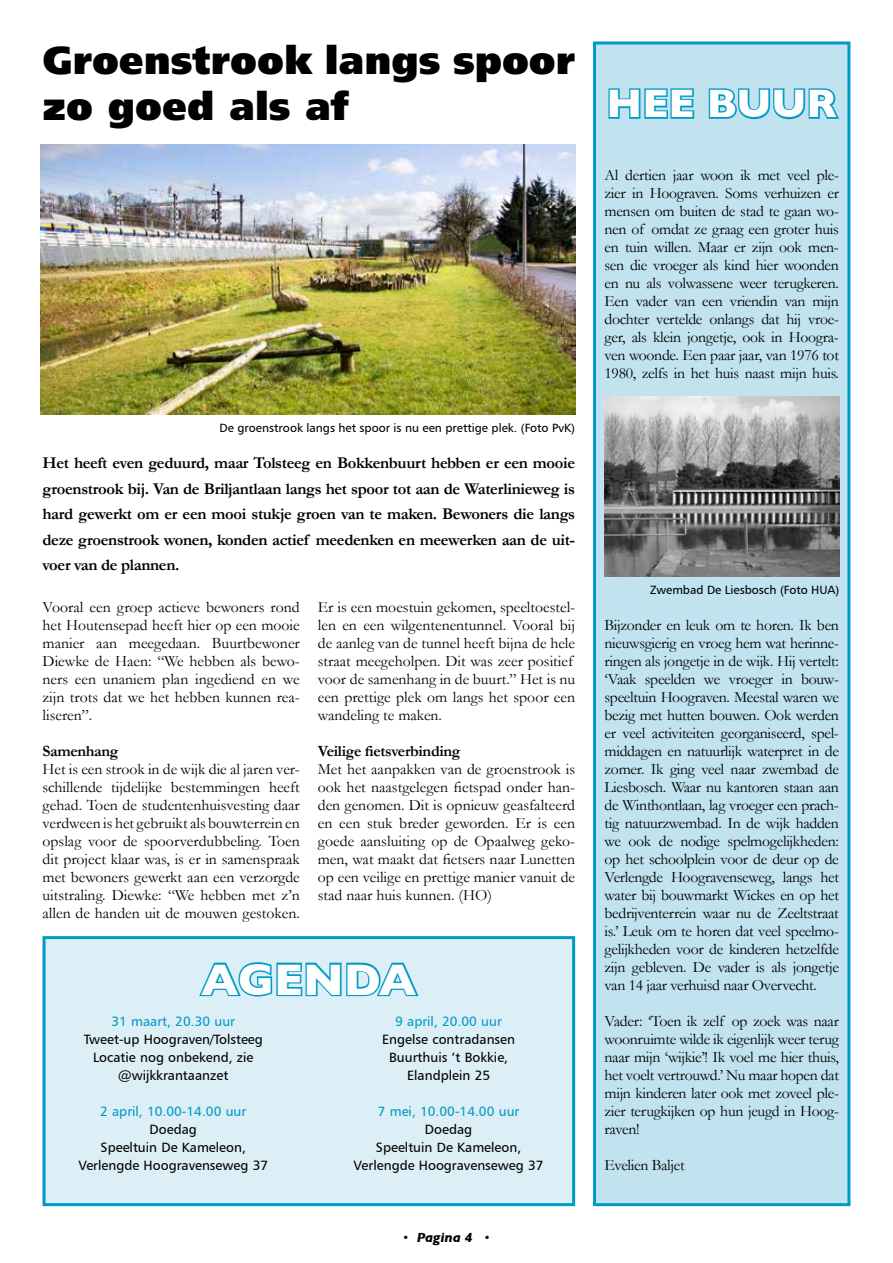
<style>
.page{position:relative;width:893px;height:1263px;background:#fff}
.page>*{position:absolute;margin:0;border:0;box-sizing:border-box;transform-origin:0 0}
.t1{font:700 45px "Gill Sans";color:#fff}
.t2{font:700 40.5px "Gill Sans";color:#fff}
.t3{font:39px/46.8px "Humanist 777 BT Extra Black B";color:#000}
.t4{font:700 16.5px/25.5px "Garamond";letter-spacing:-.02em;color:#000;text-align:justify}
.t5{font:15.75px/18px "Garamond";color:#000;text-align:justify}
.t6{font:700 15.75px "Garamond";letter-spacing:-.02em;color:#000}
.t7{font:15.75px "Garamond";letter-spacing:-.02em;color:#000}
.t8{font:13.5px/18px "Humanist 777 BT Roman B";color:#000;text-align:center}
.t9{font:13.5px "Humanist 777 BT Roman B";color:#009ac7}
.t10{font:italic 700 13.5px "Gill Sans";color:#000}
.t11{font:12px "Humanist 777 BT Roman B";color:#000}
.s1{font-weight:300;font-style:normal}
</style>
<div class="page">
<img style="left:40px;top:144px;width:535px;height:270px">
<div style="left:594px;top:43px;width:255px;height:1162px;background:#c1e2ef"></div>
<svg style="left:608px;top:88px;width:87px;height:31px"></svg>
<svg style="left:708px;top:88px;width:131px;height:32px"></svg>
<div style="left:593px;top:42px;width:257px;height:1164px;border:3px solid #009ac7"></div>
<div style="left:43px;top:936px;width:532px;height:270px;background:#ddeff6;border:3px solid #009ac7"></div>
<svg style="left:199px;top:962px;width:220px;height:35px"></svg>
<img style="left:604px;top:396px;width:235px;height:180px">
<h3 class="t3" style="left:43px;top:36px;width:534px">Groenstrook langs spoor zo goed als af</h3>
<p class="t11" style="left:220px;top:420px;width:357px">De groenstrook langs het spoor is nu een prettige plek. (Foto PvK)</p>
<p class="t4" style="left:43px;top:450px;width:534px">Het heeft even geduurd, maar Tolsteeg en Bokkenbuurt hebben er een mooie groenstrook bij. Van de Briljantlaan langs het spoor tot aan de Waterlinieweg is hard gewerkt om er een mooi stukje groen van te maken. Bewoners die langs deze groenstrook wonen, konden actief meedenken en meewerken aan de uit&shy;voer van de plannen.</p>
<p class="t5" style="left:43px;top:598px;width:259px">Vooral een groep actieve bewoners rond het Houtensepad heeft hier op een mooie manier aan meegedaan. Buurtbewoner Diewke de Haen: “We hebben als bewo&shy;ners een unaniem plan ingediend en we zijn trots dat we het hebben kunnen rea&shy;liseren”.</p>
<p class="t6" style="left:43px;top:740px;width:77px">Samenhang</p>
<p class="t5" style="left:43px;top:760px;width:259px">Het is een strook in de wijk die al jaren ver&shy;schillende tijdelijke bestemmingen heeft gehad. Toen de studentenhuisvesting daar verdween is het gebruikt als bouwterrein en opslag voor de spoorverdubbeling. Toen dit project klaar was, is er in samenspraak met bewoners gewerkt aan een verzorgde uitstraling. Diewke: “We hebben met z’n allen de handen uit de mouwen gestoken.</p>
<p class="t5" style="left:318px;top:598px;width:259px;text-align:left">Er is een moestuin gekomen, speeltoestel&shy;len en een wilgentenentunnel. Vooral bij de aanleg van de tunnel heeft bijna de hele straat meegeholpen. Dit was zeer positief voor de samenhang in de buurt.” Het is nu een prettige plek om langs het spoor een wandeling te maken.</p>
<p class="t6" style="left:318px;top:740px;width:144px">Veilige fietsverbinding</p>
<p class="t5" style="left:318px;top:760px;width:259px">Met het aanpakken van de groenstrook is ook het naastgelegen fietspad onder han&shy;den genomen. Dit is opnieuw geasfalteerd en een stuk breder geworden. Er is een goede aansluiting op de Opaalweg geko&shy;men, wat maakt dat fietsers naar Lunetten op een veilige en prettige manier vanuit de stad naar huis kunnen. (HO)</p>
<h1 class="t1" style="left:201px;top:944px;width:217px">AGENDA</h1>
<p class="t9" style="left:111px;top:1013px;width:125px">31 maart, 20.30 uur</p>
<p class="t8" style="left:84px;top:1030px;width:181px">Tweet-up Hoograven/Tolsteeg<br>Locatie nog onbekend, zie @wijkkrantaanzet</p>
<p class="t9" style="left:100px;top:1103px;width:148px">2 april, 10.00-14.00 uur</p>
<p class="t8" style="left:78px;top:1120px;width:191px">Doedag<br>Speeltuin De Kameleon,<br>Verlengde Hoogravenseweg 37</p>
<p class="t9" style="left:395px;top:1013px;width:108px">9 april, 20.00 uur</p>
<p class="t8" style="left:382px;top:1030px;width:135px">Engelse contradansen<br>Buurthuis ’t Bokkie,<br>Elandplein 25</p>
<p class="t9" style="left:378px;top:1103px;width:143px">7 mei, 10.00-14.00 uur</p>
<p class="t8" style="left:354px;top:1120px;width:191px">Doedag<br>Speeltuin De Kameleon,<br>Verlengde Hoogravenseweg 37</p>
<p class="t10" style="left:402px;top:1230px;width:90px"><span class="s1">•</span> Pagina 4 <span class="s1">•</span></p>
<h2 class="t2" style="left:606px;top:71px;width:232px">HEE BUUR</h2>
<p class="t5" style="left:604px;top:166px;width:236px">Al dertien jaar woon ik met veel ple&shy;zier in Hoograven. Soms verhuizen er mensen om buiten de stad te gaan wo&shy;nen of omdat ze graag een groter huis en tuin willen. Maar er zijn ook men&shy;sen die vroeger als kind hier woonden en nu als volwassene weer terugkeren.<br>Een vader van een vriendin van mijn dochter vertelde onlangs dat hij vroe&shy;ger, als klein jongetje, ook in Hoogra&shy;ven woonde. Een paar jaar, van 1976 tot 1980, zelfs in het huis naast mijn huis.</p>
<p class="t11" style="left:650px;top:582px;width:191px">Zwembad De Liesbosch (Foto HUA)</p>
<p class="t5" style="left:604px;top:616px;width:236px">Bijzonder en leuk om te horen. Ik ben nieuwsgierig en vroeg hem wat herinne&shy;ringen als jongetje in de wijk. Hij vertelt: ‘Vaak speelden we vroeger in bouw&shy;speeltuin Hoograven. Meestal waren we bezig met hutten bouwen. Ook werden er veel activiteiten georganiseerd, spel&shy;middagen en natuurlijk waterpret in de zomer. Ik ging veel naar zwembad de Liesbosch. Waar nu kantoren staan aan de Winthontlaan, lag vroeger een prach&shy;tig natuurzwembad. In de wijk hadden we ook de nodige spelmogelijkheden: op het schoolplein voor de deur op de Verlengde Hoogravenseweg, langs het water bij bouwmarkt Wickes en op het bedrijventerrein waar nu de Zeeltstraat is.’ Leuk om te horen dat veel speelmo&shy;gelijkheden voor de kinderen hetzelfde zijn gebleven. De vader is als jongetje van 14 jaar verhuisd naar Overvecht.</p>
<p class="t5" style="left:604px;top:1012px;width:236px">Vader: ‘Toen ik zelf op zoek was naar woonruimte wilde ik eigenlijk weer terug naar mijn ‘wijkie’! Ik voel me hier thuis, het voelt vertrouwd.’ Nu maar hopen dat mijn kinderen later ook met zoveel ple&shy;zier terugkijken op hun jeugd in Hoog&shy;raven!</p>
<p class="t7" style="left:604px;top:1155px;width:82px">Evelien Baljet</p>
</div>
